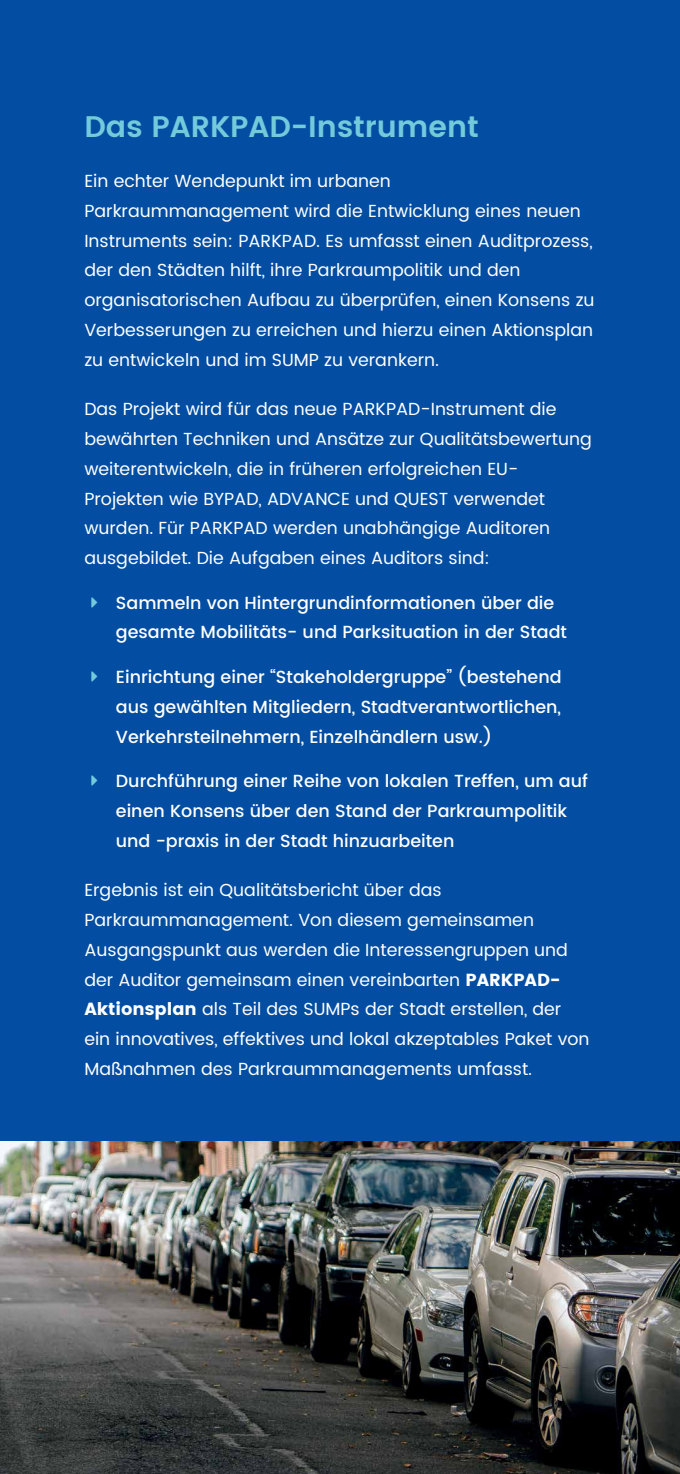
<style>
.page{position:relative;width:680px;height:1474px;background:#fff}
.page>*{position:absolute;margin:0;border:0;box-sizing:border-box;transform-origin:0 0}
.t1{font:600 29.75px "Poppins";color:#73cadb}
.t2{font:17.5px/29.8px "Poppins";color:#fff}
.t3{font:500 17.5px/29.8px "Poppins";color:#fff}
.s1{font-style:inherit}
</style>
<div class="page">
<div style="left:0;top:0;width:680px;height:1390px;background:#034ea2"></div>
<img style="left:0;top:1141px;width:680px;height:332px">
<h1 class="t1" style="left:84px;top:105px;width:396px">Das PARKPAD-Instrument</h1>
<p class="t2" style="left:84px;top:166px;width:511px">Ein echter Wendepunkt im urbanen Parkraummanagement wird die Entwicklung eines neuen Instruments sein: PARKPAD. Es umfasst einen Auditprozess, der den Städten hilft, ihre Parkraumpolitik und den organisatorischen Aufbau zu überprüfen, einen Konsens zu Verbesserungen zu erreichen und hierzu einen Aktionsplan zu entwickeln und im SUMP zu verankern.</p>
<p class="t2" style="left:84px;top:395px;width:509px">Das Projekt wird für das neue PARKPAD-Instrument die bewährten Techniken und Ansätze zur Qualitätsbewertung weiterentwickeln, die in früheren erfolgreichen EU-Projekten wie BYPAD, ADVANCE und QUEST verwendet wurden. Für PARKPAD werden unabhängige Auditoren ausgebildet. Die Aufgaben eines Auditors sind:</p>
<p class="t3" style="left:116px;top:588px;width:452px">Sammeln von Hintergrundinformationen über die gesamte Mobilitäts- und Parksituation in der Stadt</p>
<p class="t3" style="left:116px;top:662px;width:447px;text-align:justify">Einrichtung einer “Stakeholdergruppe” (bestehend aus gewählten Mitgliedern, Stadtverantwortlichen, Verkehrsteilnehmern, Einzelhändlern usw.)</p>
<p class="t3" style="left:116px;top:766px;width:473px">Durchführung einer Reihe von lokalen Treffen, um auf einen Konsens über den Stand der Parkraumpolitik und -praxis in der Stadt hinzuarbeiten</p>
<p class="t2" style="left:84px;top:876px;width:506px">Ergebnis ist ein Qualitätsbericht über das Parkraummanagement. Von diesem gemeinsamen Ausgangspunkt aus werden die Interessengruppen und der Auditor gemeinsam einen vereinbarten <span class="s1">PARKPAD-Aktionsplan</span> als Teil des SUMPs der Stadt erstellen, der ein innovatives, effektives und lokal akzeptables Paket von Maßnahmen des Parkraummanagements umfasst.</p>
</div>
